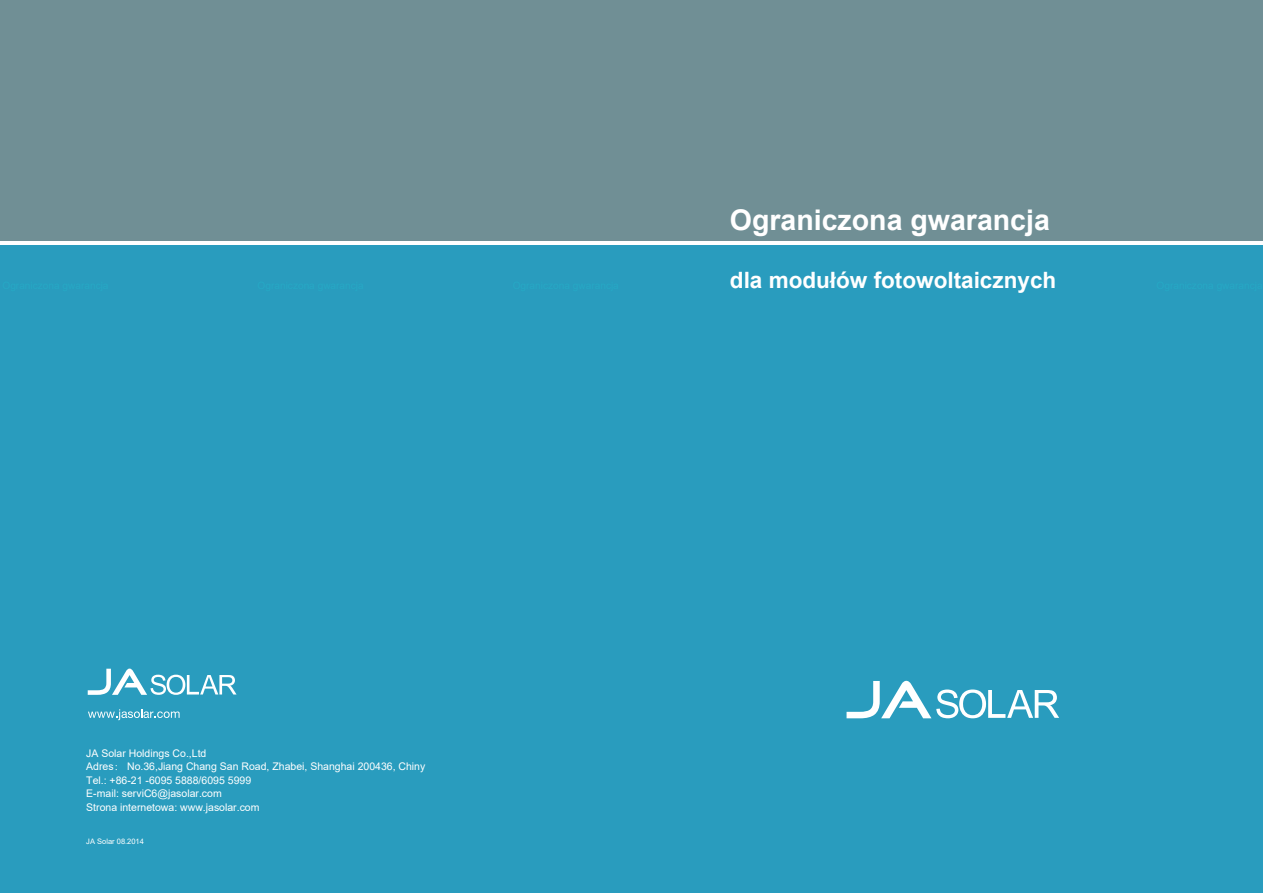
<style>
.page{position:relative;width:1263px;height:893px;background:#fff}
.page>*{position:absolute;margin:0;border:0;box-sizing:border-box;transform-origin:0 0}
.t1{font:700 28.5px "Arial";color:#fff}
.t2{font:700 22.5px "Arial";color:#fff}
.t3{font:10.5px/13.5px "Arial";color:#fff}
.t4{font:7.5px "Arial";color:#fff}
.s1{font-family:"Adobe Song Std";font-weight:300}
</style>
<div class="page">
<div style="left:0;top:0;width:1263px;height:241px;background:#708f95"></div>
<div style="left:0;top:245px;width:1263px;height:648px;background:#299cbe"></div>
<svg style="left:88px;top:669px;width:149px;height:26px"></svg>
<svg style="left:88px;top:709px;width:92px;height:11px"></svg>
<svg style="left:846px;top:681px;width:213px;height:37px"></svg>
<p class="t3" style="left:86px;top:746px;width:341px">JA Solar Holdings Co.,Ltd<br>Adres<span class="s1">：</span> No.36,Jiang Chang San Road, Zhabei, Shanghai 200436, Chiny Tel.: +86-21 -6095 5888/6095 5999<br>E-mail: serviC6@jasolar.com<br>Strona internetowa: www.jasolar.com</p>
<p class="t4" style="left:86px;top:836px;width:59px">JA Solar 08.2014</p>
<h1 class="t1" style="left:730px;top:199px;width:321px">Ograniczona gwarancja</h1>
<h2 class="t2" style="left:730px;top:264px;width:328px">dla modułów fotowoltaicznych</h2>
</div>
